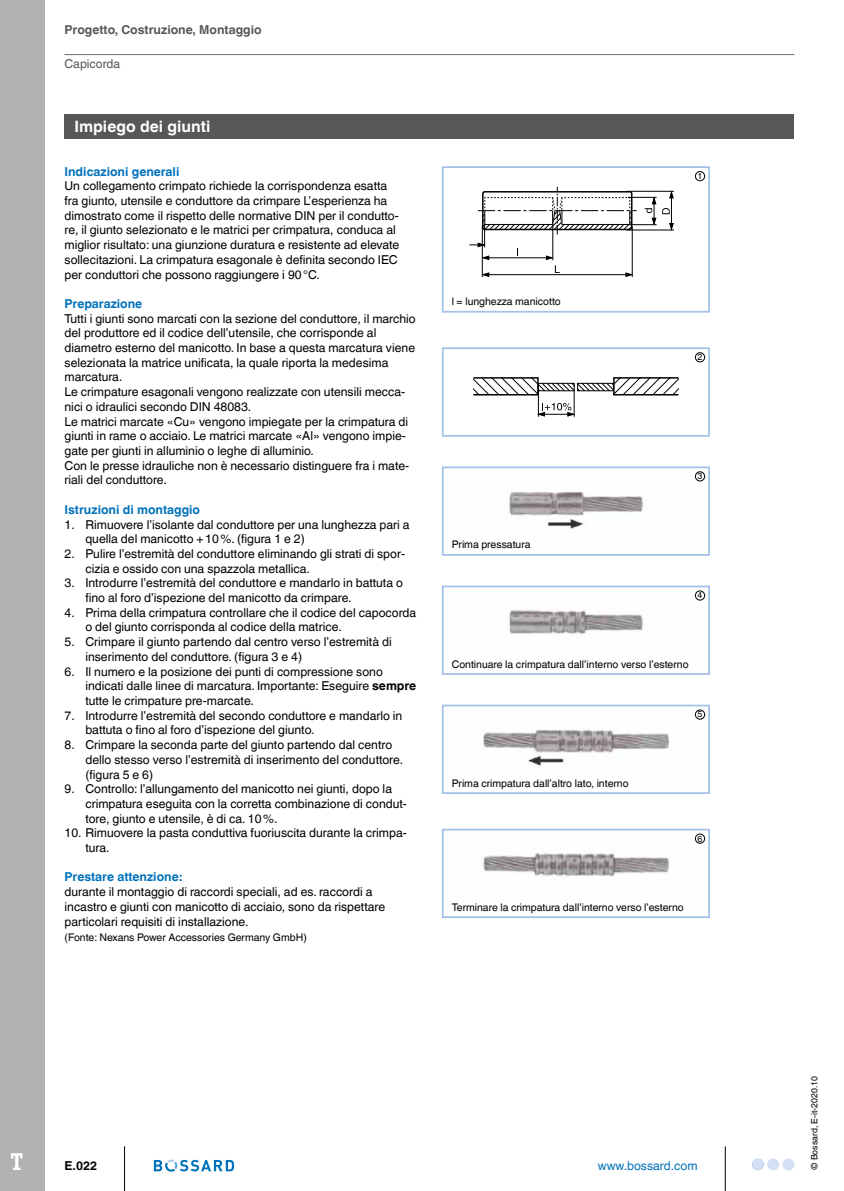
<style>
.page{position:relative;width:844px;height:1191px;background:#fff}
.page>*{position:absolute;margin:0;border:0;box-sizing:border-box;transform-origin:0 0}
.t1{font:700 24.5px "Officina Ser ITC Std";color:#fff}
._03_Titel_fuer_Inhal{font:700 15.75px "Helvetica World";color:#fff}
.TD_Grundtext{font:12.25px/14.7px "Helvetica World";color:#000}
.TD_Grundtext_Titel_b{font:700 12.25px "Helvetica World";color:#0072bb}
._01_Kapiteltitel_lin{font:700 12.25px "Helvetica World";color:#575756}
.t2{font:12.25px "Helvetica World";color:#0072bb}
._02_Kapiteluntertite{font:12.25px "Helvetica World";color:#575756}
.t3{font:700 12.25px "Helvetica World";color:#000}
.TD_Text_Bilduntersch{font:10.5px "Helvetica World";color:#000}
.TD_Fußnoten{font:10.5px "Helvetica World";color:#000}
.TD_Fußnoten-2{font:8.75px "Helvetica World";color:#000}
.s1{font-weight:700}
</style>
<div class="page">
<div style="left:0;top:0;width:45px;height:1191px;background:#b3b2b2"></div>
<hr style="left:724px;top:1146px;width:1px;height:45px;background:#000">
<hr style="left:124px;top:1146px;width:1px;height:45px;background:#000">
<svg style="left:154px;top:1159px;width:80px;height:12px"></svg>
<div style="left:782px;top:1158px;width:12px;height:12px;background:#d3e0f4;border-radius:50%"></div>
<div style="left:767px;top:1158px;width:11px;height:12px;background:#d3e0f4;border-radius:50%"></div>
<div style="left:752px;top:1158px;width:11px;height:12px;background:#d3e0f4;border-radius:50%"></div>
<hr style="left:64px;top:54px;width:730px;height:1px;background:#706f6f">
<div style="left:64px;top:114px;width:730px;height:25px;background:#575756"></div>
<hr style="left:626px;top:191px;width:47px;height:1px;background:#000">
<hr style="left:626px;top:230px;width:47px;height:1px;background:#000">
<hr style="left:671px;top:194px;width:1px;height:34px;background:#000">
<svg style="left:669px;top:223px;width:4px;height:7px"></svg>
<svg style="left:669px;top:192px;width:4px;height:6px"></svg>
<svg style="left:662px;top:208px;width:7px;height:6px"></svg>
<svg style="left:469px;top:187px;width:187px;height:90px"></svg>
<div style="left:441px;top:166px;width:268px;height:147px;border:2px solid #a4c1e7"></div>
<div style="left:694px;top:171px;width:10px;height:10px;border:1px solid #000;border-radius:50%"></div>
<div style="left:473px;top:377px;width:65px;height:18px;border:1px solid #000"></div>
<div style="left:613px;top:377px;width:65px;height:18px;border:1px solid #000"></div>
<svg style="left:473px;top:378px;width:205px;height:39px"></svg>
<div style="left:441px;top:347px;width:268px;height:90px;border:2px solid #a4c1e7"></div>
<div style="left:694px;top:352px;width:10px;height:10px;border:1px solid #000;border-radius:50%"></div>
<img style="left:508px;top:471px;width:198px;height:58px">
<div style="left:441px;top:466px;width:268px;height:90px;border:2px solid #a4c1e7"></div>
<div style="left:694px;top:471px;width:10px;height:10px;border:1px solid #000;border-radius:50%"></div>
<img style="left:509px;top:590px;width:197px;height:44px">
<div style="left:441px;top:585px;width:268px;height:90px;border:2px solid #a4c1e7"></div>
<div style="left:694px;top:590px;width:10px;height:10px;border:1px solid #000;border-radius:50%"></div>
<img style="left:482px;top:709px;width:224px;height:59px">
<div style="left:441px;top:704px;width:268px;height:90px;border:2px solid #a4c1e7"></div>
<div style="left:694px;top:709px;width:10px;height:10px;border:1px solid #000;border-radius:50%"></div>
<img style="left:483px;top:833px;width:223px;height:44px">
<div style="left:441px;top:828px;width:268px;height:90px;border:2px solid #a4c1e7"></div>
<div style="left:694px;top:833px;width:10px;height:10px;border:1px solid #000;border-radius:50%"></div>
<p class="_01_Kapiteltitel_lin" style="left:64px;top:22px;width:199px">Progetto, Costruzione, Montaggio</p>
<p class="_02_Kapiteluntertite" style="left:64px;top:57px;width:57px">Capicorda</p>
<p class="_03_Titel_fuer_Inhal" style="left:74px;top:118px;width:137px">Impiego dei giunti</p>
<p class="TD_Grundtext_Titel_b" style="left:64px;top:164px;width:116px">Indicazioni generali</p>
<p class="TD_Grundtext" style="left:64px;top:179px;width:336px">Un collegamento crimpato richiede la corrispondenza esatta fra giunto, utensile e conduttore da crimpare L’esperienza ha dimostrato come il rispetto delle normative DIN per il condutto&shy;re, il giunto selezionato e le matrici per crimpatura, conduca al miglior risultato: una giunzione duratura e resistente ad elevate sollecitazioni. La crimpatura esagonale è definita secondo IEC per conduttori che possono raggiungere i 90°C.</p>
<p class="TD_Grundtext_Titel_b" style="left:64px;top:296px;width:79px">Preparazione</p>
<p class="TD_Grundtext" style="left:64px;top:311px;width:352px">Tutti i giunti sono marcati con la sezione del conduttore, il marchio del produttore ed il codice dell’utensile, che corrisponde al diametro esterno del manicotto. In base a questa marcatura viene selezionata la matrice unificata, la quale riporta la medesima marcatura.</p>
<p class="TD_Grundtext" style="left:64px;top:384px;width:341px">Le crimpature esagonali vengono realizzate con utensili mecca&shy;nici o idraulici secondo DIN 48083.</p>
<p class="TD_Grundtext" style="left:64px;top:414px;width:345px">Le matrici marcate «Cu» vengono impiegate per la crimpatura di giunti in rame o acciaio. Le matrici marcate «Al» vengono impie&shy;gate per giunti in alluminio o leghe di alluminio.</p>
<p class="TD_Grundtext" style="left:64px;top:458px;width:346px">Con le presse idrauliche non è necessario distinguere fra i mate&shy;riali del conduttore.</p>
<p class="TD_Grundtext_Titel_b" style="left:64px;top:502px;width:137px">Istruzioni di montaggio</p>
<p class="TD_Grundtext" style="left:85px;top:517px;width:325px;text-indent:-21px">1. Rimuovere l’isolante dal conduttore per una lunghezza pari a quella del manicotto +10%. (figura 1 e 2)</p>
<p class="TD_Grundtext" style="left:85px;top:546px;width:320px;text-indent:-21px">2. Pulire l’estremità del conduttore eliminando gli strati di spor&shy;cizia e ossido con una spazzola metallica.</p>
<p class="TD_Grundtext" style="left:85px;top:576px;width:319px;text-indent:-21px">3. Introdurre l’estremità del conduttore e mandarlo in battuta o fino al foro d’ispezione del manicotto da crimpare.</p>
<p class="TD_Grundtext" style="left:85px;top:605px;width:332px;text-indent:-21px">4. Prima della crimpatura controllare che il codice del capocorda o del giunto corrisponda al codice della matrice.</p>
<p class="TD_Grundtext" style="left:85px;top:634px;width:308px;text-indent:-21px">5. Crimpare il giunto partendo dal centro verso l’estremità di inserimento del conduttore. (figura 3 e 4)</p>
<p class="TD_Grundtext" style="left:85px;top:664px;width:332px;text-indent:-21px">6. Il numero e la posizione dei punti di compressione sono indicati dalle linee di marcatura. Importante: Eseguire <span class="s1">sempre </span>tutte le crimpature pre-marcate.</p>
<p class="TD_Grundtext" style="left:85px;top:708px;width:318px;text-indent:-21px">7. Introdurre l’estremità del secondo conduttore e mandarlo in battuta o fino al foro d’ispezione del giunto.</p>
<p class="TD_Grundtext" style="left:85px;top:737px;width:319px;text-indent:-21px">8. Crimpare la seconda parte del giunto partendo dal centro dello stesso verso l’estremità di inserimento del conduttore. (figura 5 e 6)</p>
<p class="TD_Grundtext" style="left:85px;top:781px;width:322px;text-indent:-21px">9. Controllo: l’allungamento del manicotto nei giunti, dopo la crimpatura eseguita con la corretta combinazione di condut&shy;tore, giunto e utensile, è di ca. 10%.</p>
<p class="TD_Grundtext" style="left:85px;top:825px;width:322px;text-indent:-21px">10. Rimuovere la pasta conduttiva fuoriuscita durante la crimpa&shy;tura.</p>
<p class="TD_Grundtext_Titel_b" style="left:64px;top:870px;width:119px">Prestare attenzione:</p>
<p class="TD_Grundtext" style="left:64px;top:884px;width:322px">durante il montaggio di raccordi speciali, ad es. raccordi a incastro e giunti con manicotto di acciaio, sono da rispettare particolari requisiti di installazione.</p>
<p class="TD_Fußnoten" style="left:64px;top:931px;width:244px">(Fonte: Nexans Power Accessories Germany GmbH)</p>
<p class="TD_Fußnoten-2" style="left:697px;top:171px;width:6px">1</p>
<p class="TD_Text_Bilduntersch" style="left:451px;top:295px;width:110px">l = lunghezza manicotto</p>
<p class="TD_Fußnoten-2" style="left:697px;top:352px;width:6px">2</p>
<p class="TD_Fußnoten-2" style="left:697px;top:471px;width:6px">3</p>
<p class="TD_Text_Bilduntersch" style="left:451px;top:538px;width:80px">Prima pressatura</p>
<p class="TD_Fußnoten-2" style="left:697px;top:590px;width:6px">4</p>
<p class="TD_Text_Bilduntersch" style="left:451px;top:658px;width:238px">Continuare la crimpatura dall’interno verso l’esterno</p>
<p class="TD_Fußnoten-2" style="left:697px;top:709px;width:6px">5</p>
<p class="TD_Text_Bilduntersch" style="left:451px;top:777px;width:178px">Prima crimpatura dall’altro lato, interno</p>
<p class="TD_Fußnoten-2" style="left:697px;top:833px;width:6px">6</p>
<p class="TD_Text_Bilduntersch" style="left:451px;top:901px;width:233px">Terminare la crimpatura dall’interno verso l’esterno</p>
<h1 class="t1" style="left:11px;top:1146px;width:13px">T</h1>
<p class="t3" style="left:64px;top:1158px;width:34px">E.022</p>
<p class="t2" style="left:597px;top:1158px;width:101px">www.bossard.com</p>
<p class="TD_Fußnoten-2" style="left:809px;top:1170px;width:95px;rotate:-90deg">© Bossard, E-it-2020.10</p>
</div>
